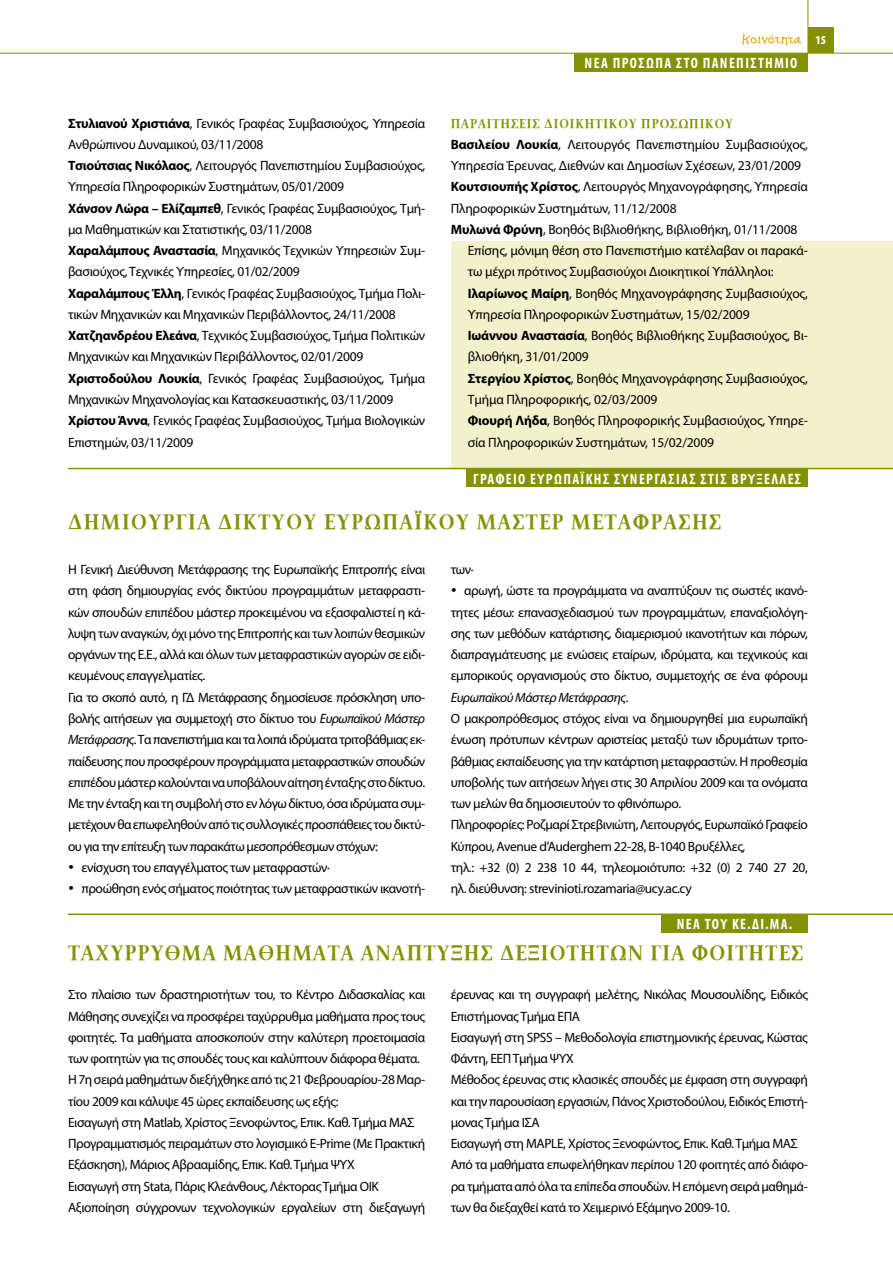
<style>
.page{position:relative;width:893px;height:1263px;background:#fff}
.page>*{position:absolute;margin:0;border:0;box-sizing:border-box;transform-origin:0 0}
.t1{font:700 21px "PF Document";letter-spacing:.07em;color:#849202}
.t2{font:700 condensed 15px "Myriad Pro";letter-spacing:.09em;color:#fff}
.t3{font:13.5px/21.3px "Myriad Pro";letter-spacing:-.03em;color:#000}
.t4{font:13.5px "Myriad Pro";letter-spacing:-.01em;color:#000}
.t5{font:700 12.75px "PF Document";letter-spacing:.07em;color:#849202}
.t6{font:900 condensed 12px "Myriad Pro";color:#fff}
.s1{font-weight:700}
.s2{font-style:italic}
</style>
<div class="page">
<div style="left:451px;top:241px;width:442px;height:227px;background:#f3f0cc"></div>
<hr style="left:0;top:53px;width:893px;height:1px;background:#849202">
<hr style="left:808px;top:0;width:1px;height:53px;background:#849202">
<div style="left:808px;top:27px;width:25px;height:26px;background:#849202"></div>
<svg style="left:742px;top:34px;width:60px;height:11px"></svg>
<div style="left:574px;top:53px;width:234px;height:18px;background:#849202"></div>
<div style="left:467px;top:468px;width:341px;height:18px;background:#849202"></div>
<hr style="left:68px;top:468px;width:825px;height:1px;background:#849202">
<div style="left:661px;top:914px;width:147px;height:18px;background:#849202"></div>
<hr style="left:68px;top:913px;width:825px;height:2px;background:#849202">
<p class="t2" style="left:585px;top:53px;width:214px">ΝΕΑ ΠΡΟΣΩΠΑ ΣΤΟ ΠΑΝΕΠΙΣΤΗΜΙΟ</p>
<p class="t6" style="left:815px;top:33px;width:12px">15</p>
<p class="t3" style="left:68px;top:112px;width:359px"><span class="s1">Στυλιανού Χριστιάνα</span>, Γενικός Γραφέας Συμβασιούχος, Υπηρεσία Ανθρώπινου Δυναμικού, 03/11/2008<br><span class="s1">Τσιούτσιας Νικόλαος</span>, Λειτουργός Πανεπιστημίου Συμβασιούχος, Υπηρεσία Πληροφορικών Συστημάτων, 05/01/2009<br><span class="s1">Χάνσον Λώρα – Ελίζαμπεθ</span>, Γενικός Γραφέας Συμβασιούχος, Τμή&shy;μα Μαθηματικών και Στατιστικής, 03/11/2008<br><span class="s1">Χαραλάμπους Αναστασία</span>, Μηχανικός Τεχνικών Υπηρεσιών Συμ&shy;βασιούχος, Τεχνικές Υπηρεσίες, 01/02/2009<br><span class="s1">Χαραλάμπους Έλλη</span>, Γενικός Γραφέας Συμβασιούχος, Τμήμα Πολι&shy;τικών Μηχανικών και Μηχανικών Περιβάλλοντος, 24/11/2008<br><span class="s1">Χατζηανδρέου Ελεάνα</span>, Τεχνικός Συμβασιούχος, Τμήμα Πολιτικών Μηχανικών και Μηχανικών Περιβάλλοντος, 02/01/2009<br><span class="s1">Χριστοδούλου Λουκία</span>, Γενικός Γραφέας Συμβασιούχος, Τμήμα Μηχανικών Μηχανολογίας και Κατασκευαστικής, 03/11/2009<br><span class="s1">Χρίστου Άννα</span>, Γενικός Γραφέας Συμβασιούχος, Τμήμα Βιολογικών Επιστημών, 03/11/2009</p>
<p class="t5" style="left:451px;top:116px;width:284px">ΠΑΡΑΙΤΗΣΕΙΣ ΔΙΟΙΚΗΤΙΚΟΥ ΠΡΟΣΩΠΙΚΟΥ</p>
<p class="t4" style="left:451px;top:136px;width:359px"><span class="s1">Βασιλείου Λουκία</span>, Λειτουργός Πανεπιστημίου Συμβασιούχος,</p>
<p class="t4" style="left:451px;top:157px;width:352px">Υπηρεσία Έρευνας, Διεθνών και Δημοσίων Σχέσεων, 23/01/2009</p>
<p class="t4" style="left:451px;top:178px;width:359px"><span class="s1">Κουτσιουπής Χρίστος</span>, Λειτουργός Μηχανογράφησης, Υπηρεσία</p>
<p class="t4" style="left:451px;top:200px;width:227px">Πληροφορικών Συστημάτων, 11/12/2008</p>
<p class="t4" style="left:451px;top:221px;width:348px"><span class="s1">Μυλωνά Φρύνη</span>, Βοηθός Βιβλιοθήκης, Βιβλιοθήκη, 01/11/2008</p>
<p class="t4" style="left:468px;top:242px;width:342px">Επίσης, μόνιμη θέση στο Πανεπιστήμιο κατέλαβαν οι παρακά-</p>
<p class="t4" style="left:468px;top:264px;width:307px">τω μέχρι πρότινος Συμβασιούχοι Διοικητικοί Υπάλληλοι:</p>
<p class="t4" style="left:468px;top:285px;width:342px"><span class="s1">Ιλαρίωνος Μαίρη</span>, Βοηθός Μηχανογράφησης Συμβασιούχος,</p>
<p class="t4" style="left:468px;top:306px;width:283px">Υπηρεσία Πληροφορικών Συστημάτων, 15/02/2009</p>
<p class="t4" style="left:468px;top:327px;width:342px"><span class="s1">Ιωάννου Αναστασία</span>, Βοηθός Βιβλιοθήκης Συμβασιούχος, Βι-</p>
<p class="t4" style="left:468px;top:349px;width:123px">βλιοθήκη, 31/01/2009</p>
<p class="t4" style="left:468px;top:370px;width:342px"><span class="s1">Στεργίου Χρίστος</span>, Βοηθός Μηχανογράφησης Συμβασιούχος,</p>
<p class="t4" style="left:468px;top:391px;width:191px">Τμήμα Πληροφορικής, 02/03/2009</p>
<p class="t4" style="left:468px;top:412px;width:342px"><span class="s1">Φιουρή Λήδα</span>, Βοηθός Πληροφορικής Συμβασιούχος, Υπηρε-</p>
<p class="t4" style="left:468px;top:434px;width:248px">σία Πληροφορικών Συστημάτων, 15/02/2009</p>
<p class="t2" style="left:473px;top:469px;width:329px">ΓΡΑΦΕΙΟ ΕΥΡΩΠΑΪΚΗΣ ΣΥΝΕΡΓΑΣΙΑΣ ΣΤΙΣ ΒΡΥΞΕΛΛΕΣ</p>
<h1 class="t1" style="left:68px;top:510px;width:655px">ΔΗΜΙΟΥΡΓΙΑ ΔΙΚΤΥΟΥ ΕΥΡΩΠΑΪΚΟΥ ΜΑΣΤΕΡ ΜΕΤΑΦΡΑΣΗΣ</h1>
<p class="t3" style="left:68px;top:559px;width:359px">Η Γενική Διεύθυνση Μετάφρασης της Ευρωπαϊκής Επιτροπής είναι στη φάση δημιουργίας ενός δικτύου προγραμμάτων μεταφραστι&shy;κών σπουδών επιπέδου μάστερ προκειμένου να εξασφαλιστεί η κά&shy;λυψη των αναγκών, όχι μόνο της Επιτροπής και των λοιπών θεσμικών οργάνων της Ε.Ε., αλλά και όλων των μεταφραστικών αγορών σε ειδι&shy;κευμένους επαγγελματίες.<br>Για το σκοπό αυτό, η ΓΔ Μετάφρασης δημοσίευσε πρόσκληση υπο&shy;βολής αιτήσεων για συμμετοχή στο δίκτυο του <span class="s2">Ευρωπαϊκού Μάστερ Μετάφρασης</span>. Τα πανεπιστήμια και τα λοιπά ιδρύματα τριτοβάθμιας εκ&shy;παίδευσης που προσφέρουν προγράμματα μεταφραστικών σπουδών επιπέδου μάστερ καλούνται να υποβάλουν αίτηση ένταξης στο δίκτυο.<br>Με την ένταξη και τη συμβολή στο εν λόγω δίκτυο, όσα ιδρύματα συμ&shy;μετέχουν θα επωφεληθούν από τις συλλογικές προσπάθειες του δικτύ&shy;ου για την επίτευξη των παρακάτω μεσοπρόθεσμων στόχων:</p>
<p class="t3" style="left:68px;top:856px;width:263px">• ενίσχυση του επαγγέλματος των μεταφραστών·</p>
<p class="t3" style="left:68px;top:878px;width:359px">• προώθηση ενός σήματος ποιότητας των μεταφραστικών ικανοτή-</p>
<p class="t3" style="left:451px;top:559px;width:24px">των·</p>
<p class="t3" style="left:451px;top:580px;width:359px">• αρωγή, ώστε τα προγράμματα να αναπτύξουν τις σωστές ικανό&shy;τητες μέσω: επανασχεδιασμού των προγραμμάτων, επαναξιολόγη&shy;σης των μεθόδων κατάρτισης, διαμερισμού ικανοτήτων και πόρων, διαπραγμάτευσης με ενώσεις εταίρων, ιδρύματα, και τεχνικούς και εμπορικούς οργανισμούς στο δίκτυο, συμμετοχής σε ένα φόρουμ <span class="s2">Ευρωπαϊκού Μάστερ Μετάφρασης</span>.<br>Ο μακροπρόθεσμος στόχος είναι να δημιουργηθεί μια ευρωπαϊκή ένωση πρότυπων κέντρων αριστείας μεταξύ των ιδρυμάτων τριτο&shy;βάθμιας εκπαίδευσης για την κατάρτιση μεταφραστών. Η προθεσμία υποβολής των αιτήσεων λήγει στις 30 Απριλίου 2009 και τα ονόματα των μελών θα δημοσιευτούν το φθινόπωρο.<br>Πληροφορίες: Ροζμαρί Στρεβινιώτη, Λειτουργός, Ευρωπαϊκό Γραφείο Κύπρου, Avenue d’Auderghem 22-28, B-1040 Βρυξέλλες,<br>τηλ.: +32 (0) 2 238 10 44, τηλεομοιότυπο: +32 (0) 2 740 27 20, ηλ. διεύθυνση: strevinioti.rozamaria@ucy.ac.cy</p>
<p class="t2" style="left:677px;top:914px;width:117px">ΝΕΑ ΤΟΥ ΚΕ.ΔΙ.ΜΑ.</p>
<h1 class="t1" style="left:68px;top:941px;width:30px">Ταχύρρυθμα</h1>
<h1 class="t1" style="left:223px;top:941px;width:38px">Μαθήματα</h1>
<h1 class="t1" style="left:361px;top:941px;width:30px">Ανάπτυξης</h1>
<h1 class="t1" style="left:500px;top:941px;width:31px">Δεξιοτήτων</h1>
<h1 class="t1" style="left:650px;top:941px;width:74px">για Φοιτητές</h1>
<p class="t3" style="left:68px;top:984px;width:359px">Στο πλαίσιο των δραστηριοτήτων του, το Κέντρο Διδασκαλίας και Μάθησης συνεχίζει να προσφέρει ταχύρρυθμα μαθήματα προς τους φοιτητές. Τα μαθήματα αποσκοπούν στην καλύτερη προετοιμασία των φοιτητών για τις σπουδές τους και καλύπτουν διάφορα θέματα.<br>Η 7η σειρά μαθημάτων διεξήχθηκε από τις 21 Φεβρουαρίου-28 Μαρ&shy;τίου 2009 και κάλυψε 45 ώρες εκπαίδευσης ως εξής:<br>Εισαγωγή στη Matlab, Χρίστος Ξενοφώντος, Επικ. Καθ. Τμήμα ΜΑΣ Προγραμματισμός πειραμάτων στο λογισμικό E-Prime (Με Πρακτική Εξάσκηση), Μάριος Αβρααμίδης, Επικ. Καθ. Τμήμα ΨΥΧ<br>Εισαγωγή στη Stata, Πάρις Κλεάνθους, Λέκτορας Τμήμα ΟΙΚ Αξιοποίηση σύγχρονων τεχνολογικών εργαλείων στη διεξαγωγή</p>
<p class="t3" style="left:451px;top:984px;width:359px">έρευνας και τη συγγραφή μελέτης, Νικόλας Μουσουλίδης, Ειδικός Επιστήμονας Τμήμα ΕΠΑ<br>Εισαγωγή στη SPSS – Μεθοδολογία επιστημονικής έρευνας, Κώστας Φάντη, ΕΕΠ Τμήμα ΨΥΧ<br>Μέθοδος έρευνας στις κλασικές σπουδές με έμφαση στη συγγραφή και την παρουσίαση εργασιών, Πάνος Χριστοδούλου, Ειδικός Επιστή&shy;μονας Τμήμα ΙΣΑ<br>Εισαγωγή στη MAPLE, Χρίστος Ξενοφώντος, Επικ. Καθ. Τμήμα ΜΑΣ Από τα μαθήματα επωφελήθηκαν περίπου 120 φοιτητές από διάφο&shy;ρα τμήματα από όλα τα επίπεδα σπουδών. Η επόμενη σειρά μαθημά&shy;των θα διεξαχθεί κατά το Χειμερινό Εξάμηνο 2009-10.</p>
</div>
